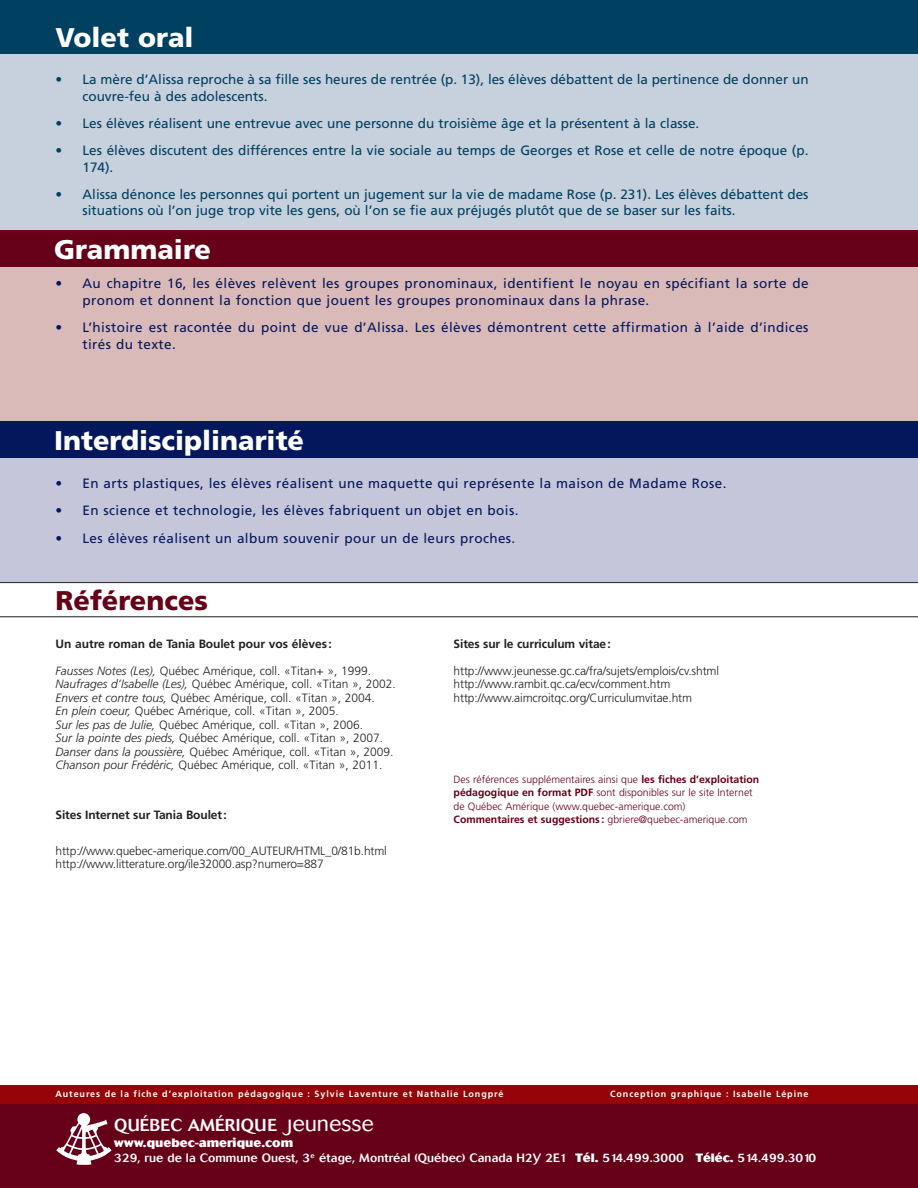
<style>
.page{position:relative;width:918px;height:1188px;background:#fff}
.page>*{position:absolute;margin:0;border:0;box-sizing:border-box;transform-origin:0 0}
.t1{font:900 27px "Frutiger";color:#fff}
.t2{font:900 27px "Frutiger";color:#660019}
.t3{font:500 17.1px "Cosmos";letter-spacing:.02em;color:#fff}
.t4{font:13.5px/16.5px "Frutiger";color:#004060}
.t5{font:13.5px/16.5px "Frutiger";letter-spacing:.03em;color:#04175c}
.t6{font:300 12px "Frutiger";color:#231f20}
.t7{font:500 12px "Cosmos";letter-spacing:.005em;color:#fff}
.t8{font:700 12px "Frutiger";letter-spacing:-.01em;color:#231f20}
.t9{font:800 12px "Cosmos";letter-spacing:.005em;color:#fff}
.t10{font:300 10.5px/13.5px "Frutiger";color:#660019}
.t11{font:700 9px "Frutiger";letter-spacing:.1em;color:#fff}
.s1{font-style:italic}
.s2{font-weight:700}
.s3{font-weight:300;font-size:21.75px}
.s4{font-weight:800}
</style>
<div class="page">
<div style="left:0;top:1087px;width:918px;height:101px;background:#660019"></div>
<div style="left:0;top:1086px;width:918px;height:18px;background:#940408"></div>
<svg style="left:56px;top:1113px;width:56px;height:52px"></svg>
<div style="left:0;top:31px;width:918px;height:289px;background:#c7d0dd"></div>
<div style="left:0;top:0;width:918px;height:53px;background:#004060"></div>
<div style="left:0;top:258px;width:918px;height:171px;background:#dabab9"></div>
<div style="left:0;top:449px;width:918px;height:138px;background:#c6c6db"></div>
<div style="left:0;top:421px;width:918px;height:36px;background:#04175c"></div>
<svg style="left:0;top:582px;width:918px;height:35px"></svg>
<div style="left:0;top:231px;width:918px;height:36px;background:#660019"></div>
<p class="t1" style="left:56px;top:21px;width:140px">Volet oral</p>
<p class="t4" style="left:82px;top:71px;width:728px;text-indent:-27px">• La mère d’Alissa reproche à sa fille ses heures de rentrée (p. 13), les élèves débattent de la pertinence de donner un couvre-feu à des adolescents.</p>
<p class="t4" style="left:56px;top:115px;width:645px">• Les élèves réalisent une entrevue avec une personne du troisième âge et la présentent à la classe.</p>
<p class="t4" style="left:82px;top:142px;width:727px;text-indent:-27px">• Les élèves discutent des différences entre la vie sociale au temps de Georges et Rose et celle de notre époque (p.<br>174).</p>
<p class="t4" style="left:82px;top:186px;width:728px;text-indent:-27px">• Alissa dénonce les personnes qui portent un jugement sur la vie de madame Rose (p. 231). Les élèves débattent des situations où l’on juge trop vite les gens, où l’on se fie aux préjugés plutôt que de se baser sur les faits.</p>
<p class="t1" style="left:54px;top:233px;width:159px">Grammaire</p>
<p class="t5" style="left:82px;top:275px;width:728px;text-indent:-27px">• Au chapitre 16, les élèves relèvent les groupes pronominaux, identifient le noyau en spécifiant la sorte de pronom et donnent la fonction que jouent les groupes pronominaux dans la phrase.</p>
<p class="t5" style="left:82px;top:319px;width:728px;text-indent:-27px">• L’histoire est racontée du point de vue d’Alissa. Les élèves démontrent cette affirmation à l’aide d’indices tirés du texte.</p>
<p class="t1" style="left:54px;top:424px;width:252px">Interdisciplinarité</p>
<p class="t5" style="left:56px;top:475px;width:672px">• En arts plastiques, les élèves réalisent une maquette qui représente la maison de Madame Rose.</p>
<p class="t5" style="left:56px;top:502px;width:464px">• En science et technologie, les élèves fabriquent un objet en bois.</p>
<p class="t5" style="left:56px;top:529px;width:461px">• Les élèves réalisent un album souvenir pour un de leurs proches.</p>
<p class="t2" style="left:56px;top:584px;width:154px">Références</p>
<p class="t8" style="left:56px;top:636px;width:278px">Un autre roman de Tania Boulet pour vos élèves :</p>
<p class="t6" style="left:56px;top:664px;width:317px"><span class="s1">Fausses Notes (Les),</span> Québec Amérique, coll. «Titan+ », 1999.</p>
<p class="t6" style="left:56px;top:677px;width:342px"><span class="s1">Naufrages d’Isabelle (Les),</span> Québec Amérique, coll. «Titan », 2002.</p>
<p class="t6" style="left:56px;top:691px;width:321px"><span class="s1">Envers et contre tous,</span> Québec Amérique, coll. «Titan », 2004.</p>
<p class="t6" style="left:56px;top:704px;width:285px"><span class="s1">En plein coeur,</span> Québec Amérique, coll. «Titan », 2005.</p>
<p class="t6" style="left:56px;top:718px;width:309px"><span class="s1">Sur les pas de Julie,</span> Québec Amérique, coll. «Titan », 2006.</p>
<p class="t6" style="left:56px;top:731px;width:329px"><span class="s1">Sur la pointe des pieds,</span> Québec Amérique, coll. «Titan », 2007.</p>
<p class="t6" style="left:56px;top:745px;width:340px"><span class="s1">Danser dans la poussière,</span> Québec Amérique, coll. «Titan », 2009.</p>
<p class="t6" style="left:56px;top:758px;width:329px"><span class="s1">Chanson pour Frédéric,</span> Québec Amérique, coll. «Titan », 2011.</p>
<p class="t8" style="left:56px;top:807px;width:173px">Sites Internet sur Tania Boulet:</p>
<p class="t6" style="left:56px;top:844px;width:333px">http://www.quebec-amerique.com/00_AUTEUR/HTML_0/81b.html</p>
<p class="t6" style="left:56px;top:857px;width:270px">http://www.litterature.org/ile32000.asp?numero=887</p>
<p class="t8" style="left:454px;top:636px;width:159px">Sites sur le curriculum vitae:</p>
<p class="t6" style="left:454px;top:664px;width:267px">http://www.jeunesse.gc.ca/fra/sujets/emplois/cv.shtml</p>
<p class="t6" style="left:454px;top:677px;width:218px">http://www.rambit.qc.ca/ecv/comment.htm</p>
<p class="t6" style="left:454px;top:691px;width:240px">http://www.aimcroitqc.org/Curriculumvitae.htm</p>
<p class="t10" style="left:454px;top:772px;width:307px">Des références supplémentaires ainsi que <span class="s2">les fiches d’exploitation pédagogique en format PDF</span> sont disponibles sur le site Internet de Québec Amérique (www.quebec-amerique.com)</p>
<p class="t10" style="left:454px;top:813px;width:296px"><span class="s2">Commentaires et suggestions :</span> gbriere@quebec-amerique.com</p>
<p class="t11" style="left:56px;top:1088px;width:450px">Auteures de la fiche d’exploitation pédagogique : Sylvie Laventure et Nathalie Longpré</p>
<p class="t11" style="left:610px;top:1088px;width:200px">Conception graphique : Isabelle Lépine</p>
<p class="t3" style="left:114px;top:1115px;width:261px">QUÉBEC AMÉRIQUE <span class="s3">Jeunesse</span></p>
<p class="t9" style="left:114px;top:1136px;width:181px">www.quebec-amerique.com</p>
<p class="t7" style="left:114px;top:1151px;width:704px">329, rue de la Commune Ouest, 3<sup>e</sup> étage, Montréal (Québec) Canada H2Y 2E1 <span class="s4">Tél.</span> 514.499.3000 <span class="s4">Téléc.</span> 514.499.3010</p>
</div>
